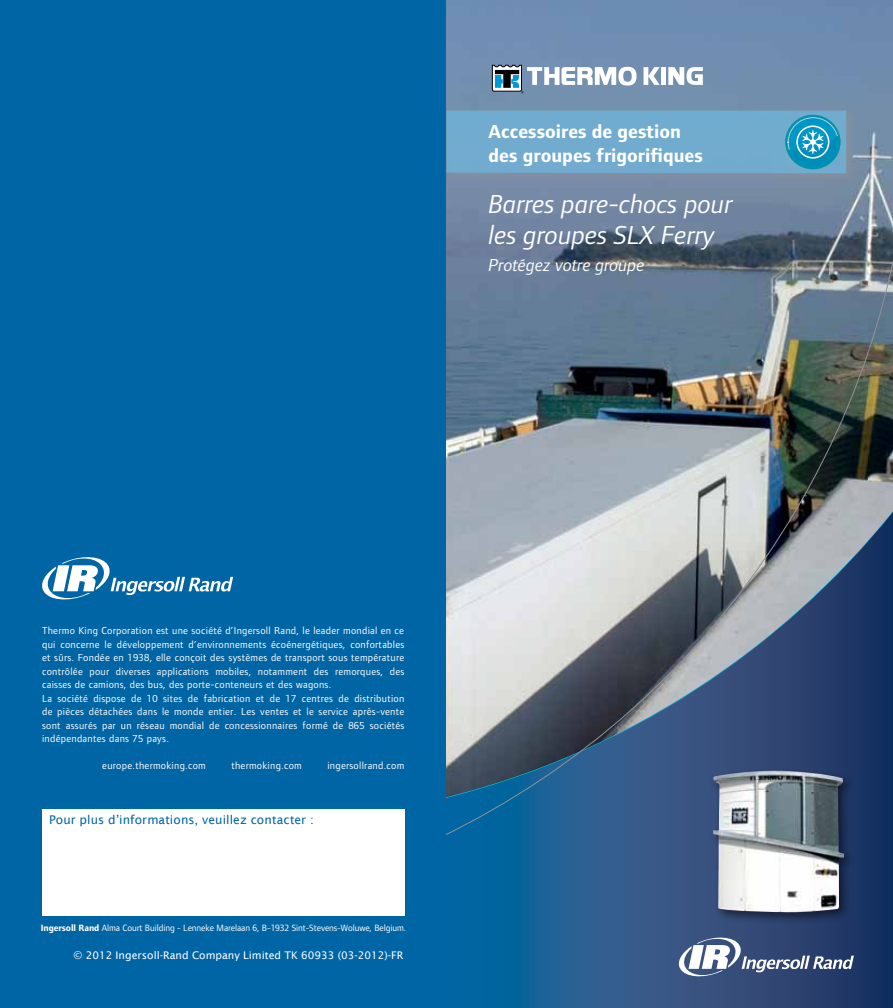
<style>
.page{position:relative;width:893px;height:1008px;background:#fff}
.page>*{position:absolute;margin:0;border:0;box-sizing:border-box;transform-origin:0 0}
.t1{font:italic 27px/31.5px "Foundry Form Sans Blonde";color:#fff}
.t2{font:700 19.5px/24px "Foundry Form Sans Blonde";color:#fff}
.t3{font:italic 18px "Foundry Form Sans Blonde";color:#fff}
.t4{font:12px "Lucida Sans";letter-spacing:.01em;color:#0065a4}
.t5{font:10.5px/13.5px "Foundry Form Sans Blonde";letter-spacing:.025em;color:#fff}
.t6{font:10.5px "Lucida Sans";color:#fff}
.t7{font:9.45px "Foundry Form Sans Blonde";letter-spacing:-.01em;color:#fff}
.s1{font-weight:700}
</style>
<div class="page">
<div style="left:0;top:0;width:446px;height:1008px;background:#0065a4"></div>
<div style="left:446px;top:0;width:447px;height:85px;background:#6f8db3"></div>
<svg style="left:446px;top:839px;width:447px;height:169px;background:#205689"></svg>
<img style="left:446px;top:85px;width:447px;height:754px">
<svg style="left:491px;top:64px;width:146px;height:29px"></svg>
<svg style="left:643px;top:67px;width:17px;height:18px"></svg>
<div style="left:661px;top:67px;width:5px;height:18px;background:#fff"></div>
<svg style="left:668px;top:67px;width:35px;height:18px"></svg>
<svg style="left:446px;top:109px;width:402px;height:66px;background:#6ba9cb"></svg>
<div style="left:709px;top:767px;width:147px;height:157px;background:#000;opacity:.5"></div>
<img style="left:713px;top:770px;width:131px;height:143px">
<svg style="left:42px;top:557px;width:191px;height:43px"></svg>
<div style="left:42px;top:809px;width:363px;height:106px;background:#fff"></div>
<svg style="left:678px;top:935px;width:176px;height:44px"></svg>
<h2 class="t2" style="left:489px;top:120px;width:216px">Accessoires de gestion des groupes frigorifiques</h2>
<h1 class="t1" style="left:489px;top:188px;width:245px">Barres pare-chocs pour les groupes SLX Ferry</h1>
<h3 class="t3" style="left:489px;top:255px;width:158px">Protégez votre groupe</h3>
<p class="t5" style="left:42px;top:624px;width:364px">Thermo King Corporation est une société d’Ingersoll Rand, le leader mondial en ce qui concerne le développement d’environnements écoénergétiques, confortables et sûrs. Fondée en 1938, elle conçoit des systèmes de transport sous température contrôlée pour diverses applications mobiles, notamment des remorques, des caisses de camions, des bus, des porte-conteneurs et des wagons.<br>La société dispose de 10 sites de fabrication et de 17 centres de distribution de pièces détachées dans le monde entier. Les ventes et le service après-vente sont assurés par un réseau mondial de concessionnaires formé de 865 sociétés indépendantes dans 75 pays.</p>
<p class="t5" style="left:102px;top:759px;width:105px">europe.thermoking.com</p>
<p class="t5" style="left:231px;top:759px;width:72px">thermoking.com</p>
<p class="t5" style="left:327px;top:759px;width:79px">ingersollrand.com</p>
<p class="t4" style="left:49px;top:813px;width:266px">Pour plus d’informations, veuillez contacter :</p>
<p class="t7" style="left:41px;top:922px;width:367px"><span class="s1">Ingersoll Rand</span> Alma Court Building - Lenneke Marelaan 6, B-1932 Sint-Stevens-Woluwe, Belgium.</p>
<p class="t6" style="left:73px;top:949px;width:332px">© 2012 Ingersoll-Rand Company Limited TK 60933 (03-2012)-FR</p>
</div>
